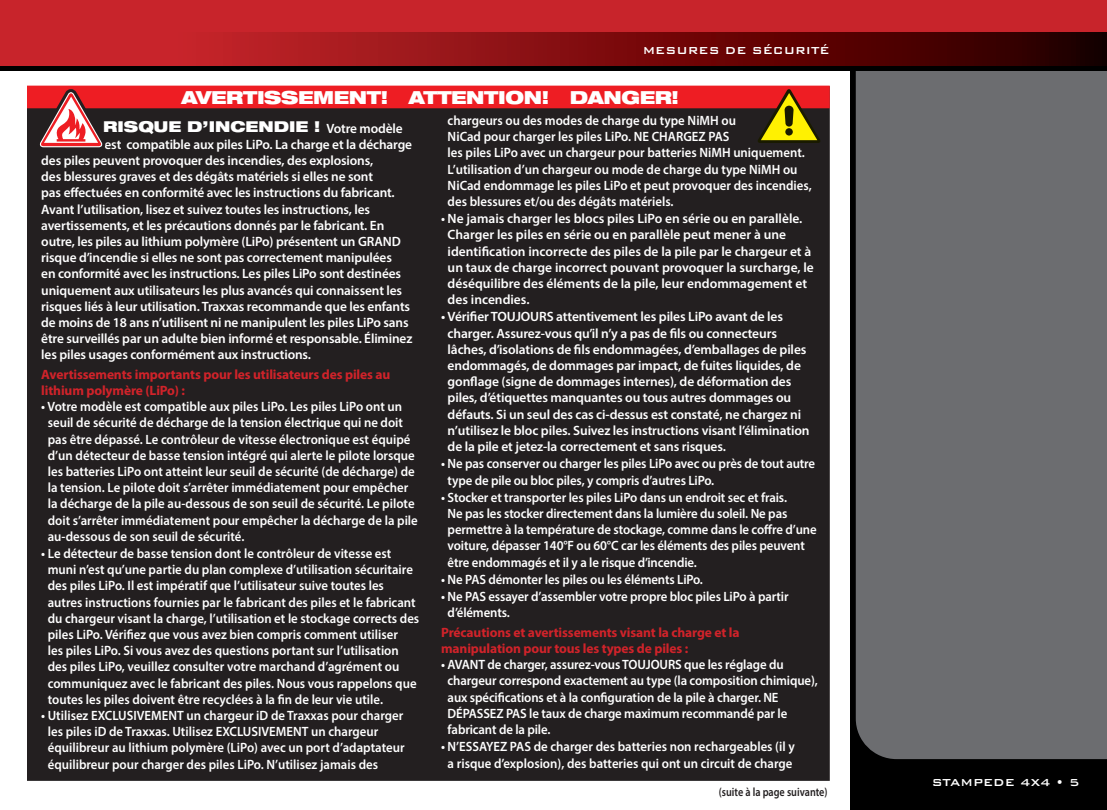
<style>
.page{position:relative;width:1107px;height:810px;background:#fff}
.page>*{position:absolute;margin:0;border:0;box-sizing:border-box;transform-origin:0 0}
.t1{font:900 expanded 18px "Helvetica Neue LT Std";letter-spacing:-.02em;color:#fff}
.t2{font:900 expanded 15px "Helvetica Neue LT Std";color:#fff}
.t3{font:600 13.5px/16.2px "Myriad Pro";letter-spacing:-.01em;color:#fff;scale:.95 1}
.t4{font:600 13.5px/16.2px "Myriad Pro";letter-spacing:-.01em;color:#fff}
.t5{font:700 13.5px/16.2px "Myriad Pro";letter-spacing:-.01em;color:#d1232a}
.t6{font:500 13.5px "Bank Gothic BT";color:#fff}
.t7{font:600 12px "Myriad Pro";color:#231f20;scale:.85 1}
</style>
<div class="page">
<div style="left:850px;top:13px;width:257px;height:797px;background:#000"></div>
<div style="left:856px;top:71px;width:251px;height:688px;background:#6c6d70"></div>
<div style="left:0;top:0;width:1107px;height:70px;background:#000"></div>
<div style="left:0;top:0;width:1107px;height:51px;background:#c8242b"></div>
<svg style="left:0;top:32px;width:1107px;height:34px;background:#831013"></svg>
<div style="left:27px;top:155px;width:803px;height:626px;background:#231f20"></div>
<svg style="left:27px;top:85px;width:803px;height:70px;background:#702826"></svg>
<p class="t6" style="left:643px;top:44px;width:189px">MESURES DE SÉCURITÉ</p>
<p class="t1" style="left:182px;top:85px;width:499px">AVERTISSEMENT! ATTENTION! DANGER!</p>
<p class="t3" style="left:448px;top:112px;width:385px">chargeurs ou des modes de charge du type NiMH ou<br>NiCad pour charger les piles LiPo. NE CHARGEZ PAS<br>les piles LiPo avec un chargeur pour batteries NiMH uniquement.<br>L’utilisation d’un chargeur ou mode de charge du type NiMH ou NiCad endommage les piles LiPo et peut provoquer des incendies, des blessures et/ou des dégâts matériels.</p>
<p class="t3" style="left:448px;top:210px;width:387px;text-indent:-6px">• Ne jamais charger les blocs piles LiPo en série ou en parallèle.<br>Charger les piles en série ou en parallèle peut mener à une identification incorrecte des piles de la pile par le chargeur et à un taux de charge incorrect pouvant provoquer la surcharge, le déséquilibre des éléments de la pile, leur endommagement et des incendies.</p>
<p class="t4" style="left:448px;top:308px;width:363px;text-indent:-6px">• Vérifier TOUJOURS attentivement les piles LiPo avant de les charger. Assurez-vous qu’il n’y a pas de fils ou connecteurs lâches, d’isolations de fils endommagées, d’emballages de piles endommagés, de dommages par impact, de fuites liquides, de gonflage (signe de dommages internes), de déformation des piles, d’étiquettes manquantes ou tous autres dommages ou défauts. Si un seul des cas ci-dessus est constaté, ne chargez ni n’utilisez le bloc piles. Suivez les instructions visant l’élimination de la pile et jetez-la correctement et sans risques.</p>
<p class="t3" style="left:448px;top:455px;width:388px;text-indent:-6px">• Ne pas conserver ou charger les piles LiPo avec ou près de tout autre type de pile ou bloc piles, y compris d’autres LiPo.</p>
<p class="t3" style="left:448px;top:489px;width:390px;text-indent:-6px">• Stocker et transporter les piles LiPo dans un endroit sec et frais.<br>Ne pas les stocker directement dans la lumière du soleil. Ne pas permettre à la température de stockage, comme dans le coffre d’une voiture, dépasser 140°F ou 60°C car les éléments des piles peuvent être endommagés et il y a le risque d’incendie.</p>
<p class="t3" style="left:441px;top:571px;width:277px">• Ne PAS démonter les piles ou les éléments LiPo.</p>
<p class="t3" style="left:448px;top:588px;width:360px;text-indent:-6px">• Ne PAS essayer d’assembler votre propre bloc piles LiPo à partir d’éléments.</p>
<p class="t5" style="left:441px;top:624px;width:300px">Précautions et avertissements visant la charge et la manipulation pour tous les types de piles :</p>
<p class="t3" style="left:448px;top:656px;width:391px;text-indent:-6px">• AVANT de charger, assurez-vous TOUJOURS que les réglage du chargeur correspond exactement au type (la composition chimique), aux spécifications et à la configuration de la pile à charger. NE DÉPASSEZ PAS le taux de charge maximum recommandé par le fabricant de la pile.</p>
<p class="t3" style="left:441px;top:738px;width:374px;text-align:center">• N’ESSAYEZ PAS de charger des batteries non rechargeables (il y a risque d’explosion), des batteries qui ont un circuit de charge</p>
<p class="t2" style="left:103px;top:117px;width:219px">RISQUE D’INCENDIE !</p>
<p class="t4" style="left:326px;top:120px;width:78px">Votre modèle</p>
<p class="t4" style="left:104px;top:136px;width:309px">est compatible aux piles LiPo. La charge et la décharge</p>
<p class="t4" style="left:41px;top:152px;width:333px">des piles peuvent provoquer des incendies, des explosions,</p>
<p class="t4" style="left:41px;top:168px;width:333px">des blessures graves et des dégâts matériels si elles ne sont</p>
<p class="t4" style="left:41px;top:184px;width:355px">pas effectuées en conformité avec les instructions du fabricant.</p>
<p class="t4" style="left:41px;top:201px;width:330px">Avant l’utilisation, lisez et suivez toutes les instructions, les</p>
<p class="t4" style="left:41px;top:217px;width:345px">avertissements, et les précautions donnés par le fabricant. En</p>
<p class="t4" style="left:41px;top:233px;width:361px">outre, les piles au lithium polymère (LiPo) présentent un GRAND</p>
<p class="t4" style="left:41px;top:249px;width:352px">risque d’incendie si elles ne sont pas correctement manipulées</p>
<p class="t4" style="left:41px;top:265px;width:361px">en conformité avec les instructions. Les piles LiPo sont destinées</p>
<p class="t4" style="left:41px;top:282px;width:362px">uniquement aux utilisateurs les plus avancés qui connaissent les</p>
<p class="t4" style="left:41px;top:298px;width:370px">risques liés à leur utilisation. Traxxas recommande que les enfants</p>
<p class="t4" style="left:41px;top:314px;width:369px">de moins de 18 ans n’utilisent ni ne manipulent les piles LiPo sans</p>
<p class="t4" style="left:41px;top:330px;width:373px">être surveillés par un adulte bien informé et responsable. Éliminez</p>
<p class="t4" style="left:41px;top:346px;width:271px">les piles usages conformément aux instructions.</p>
<p class="t5" style="left:41px;top:366px;width:351px">Avertissements importants pour les utilisateurs des piles au lithium polymère (LiPo) :</p>
<p class="t3" style="left:48px;top:398px;width:391px;text-indent:-6px">• Votre modèle est compatible aux piles LiPo. Les piles LiPo ont un seuil de sécurité de décharge de la tension électrique qui ne doit pas être dépassé. Le contrôleur de vitesse électronique est équipé d’un détecteur de basse tension intégré qui alerte le pilote lorsque les batteries LiPo ont atteint leur seuil de sécurité (de décharge) de la tension. Le pilote doit s’arrêter immédiatement pour empêcher la décharge de la pile au-dessous de son seuil de sécurité. Le pilote doit s’arrêter immédiatement pour empêcher la décharge de la pile au-dessous de son seuil de sécurité.</p>
<p class="t3" style="left:48px;top:545px;width:393px;text-indent:-6px">• Le détecteur de basse tension dont le contrôleur de vitesse est muni n’est qu’une partie du plan complexe d’utilisation sécuritaire des piles LiPo. Il est impératif que l’utilisateur suive toutes les autres instructions fournies par le fabricant des piles et le fabricant du chargeur visant la charge, l’utilisation et le stockage corrects des piles LiPo. Vérifiez que vous avez bien compris comment utiliser<br>les piles LiPo. Si vous avez des questions portant sur l’utilisation des piles LiPo, veuillez consulter votre marchand d’agrément ou communiquez avec le fabricant des piles. Nous vous rappelons que toutes les piles doivent être recyclées à la fin de leur vie utile.</p>
<p class="t3" style="left:48px;top:707px;width:377px;text-indent:-6px">• Utilisez EXCLUSIVEMENT un chargeur iD de Traxxas pour charger les piles iD de Traxxas. Utilisez EXCLUSIVEMENT un chargeur équilibreur au lithium polymère (LiPo) avec un port d’adaptateur équilibreur pour charger des piles LiPo. N’utilisez jamais des</p>
<p class="t7" style="left:719px;top:784px;width:130px">(suite à la page suivante)</p>
<p class="t6" style="left:932px;top:775px;width:149px">STAMPEDE 4X4 • 5</p>
</div>
